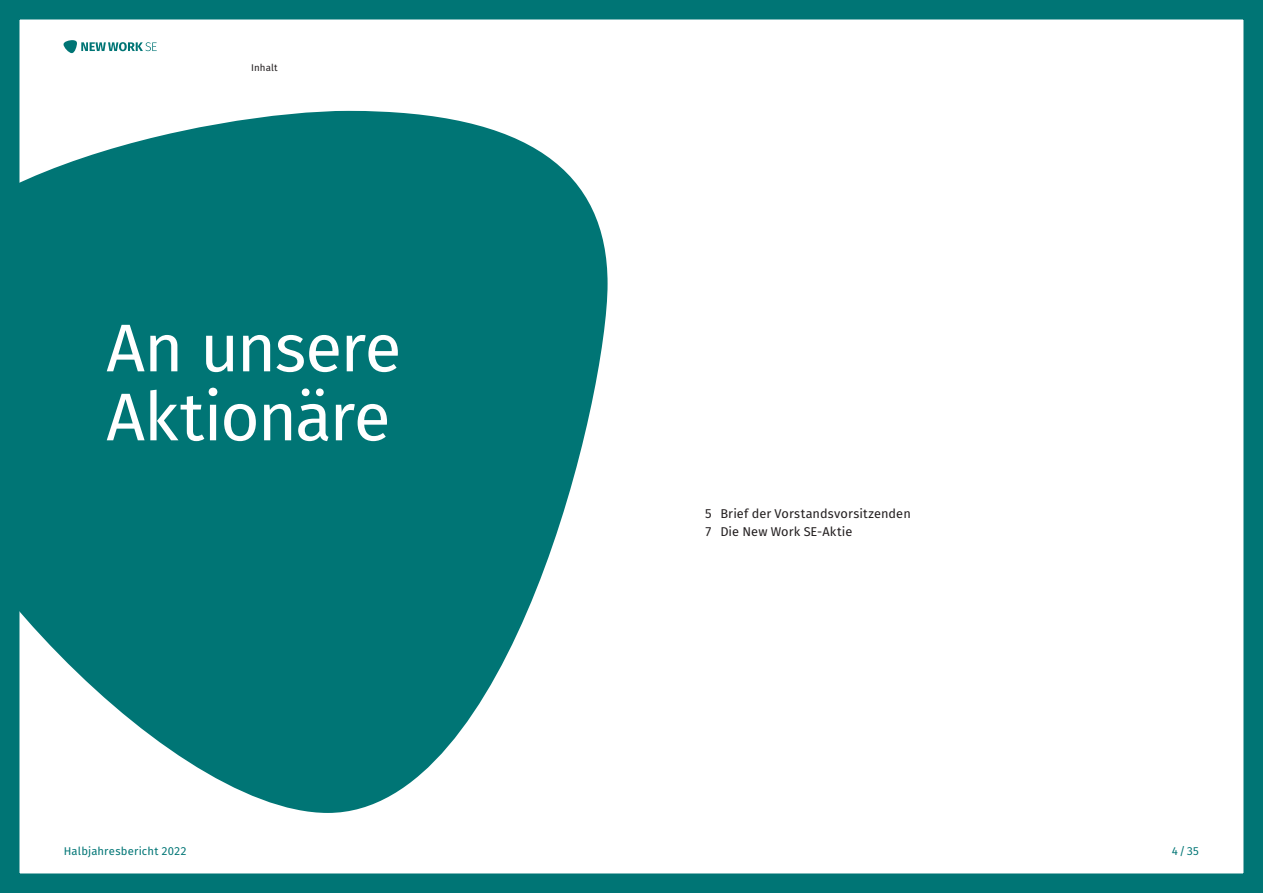
<style>
.page{position:relative;width:1263px;height:893px;background:#fff}
.page>*{position:absolute;margin:0;border:0;box-sizing:border-box;transform-origin:0 0}
.t1{font:67.5px/69px "Fira Sans";letter-spacing:-.025em;color:#fff}
.t2{font:12.75px/18.8px "Fira Sans";letter-spacing:.005em;color:#231f20}
.t3{font:11.25px "Fira Sans";letter-spacing:.01em;color:#007575}
.t4{font:9.75px "Fira Sans";letter-spacing:.01em;color:#231f20}
</style>
<div class="page">
<div style="left:0;top:0;width:1263px;height:893px;border:20px solid #007575"></div>
<svg style="left:0;top:111px;width:608px;height:702px;fill:#007575"></svg>
<svg style="left:64px;top:40px;width:93px;height:13px"></svg>
<p class="t4" style="left:251px;top:60px;width:28px">Inhalt</p>
<h1 class="t1" style="left:106px;top:311px;width:297px">An unsere<br>Aktionäre</h1>
<p class="t2" style="left:705px;top:503px;width:208px">5 Brief der Vorstandsvorsitzenden<br>7 Die New Work SE-Aktie</p>
<p class="t3" style="left:64px;top:842px;width:125px">Halbjahresbericht 2022</p>
<p class="t3" style="left:1172px;top:842px;width:29px">4/35</p>
</div>
